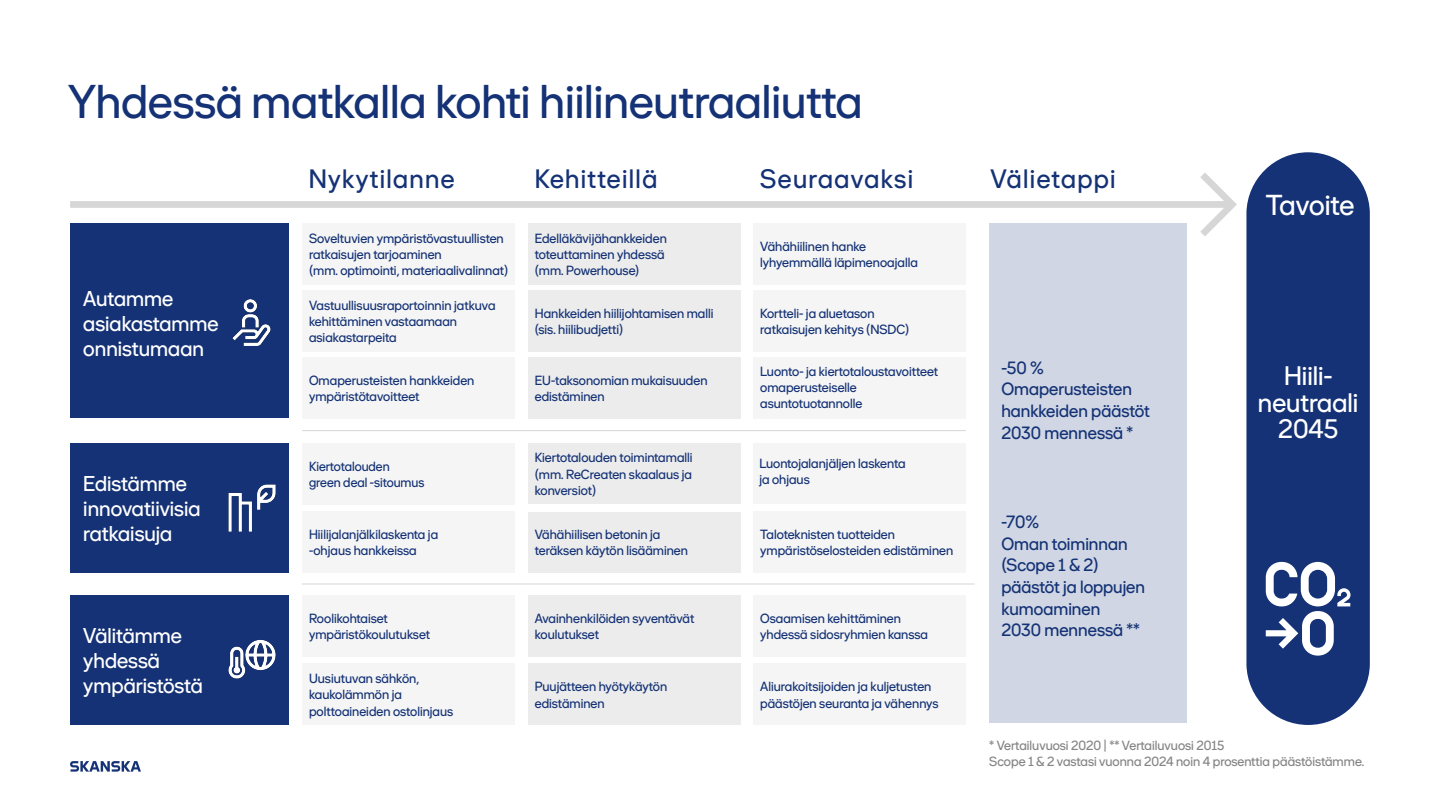
<style>
.page{position:relative;width:1440px;height:810px;background:#fff}
.page>*{position:absolute;margin:0;border:0;box-sizing:border-box;transform-origin:0 0}
.t1{font:48px "Shape Sans Display";color:#143275}
.t2{font:29.25px "Shape Sans Display";letter-spacing:-.005em;color:#fff}
.t3{font:27.15px/26.5px "Shape Sans Display";color:#fff;text-align:center}
.t4{font:27px "Shape Sans Display";letter-spacing:.05em;color:#143275}
.t5{font:21.75px/24.8px "Shape Sans Display";color:#fff}
.t6{font:18px/21.6px "Shape Sans Display";color:#143275}
.t7{font:13.5px/16.2px "Shape Sans Display";color:#143275}
.t8{font:13.5px/16.2px "Shape Sans Display";color:#858585}
</style>
<div class="page">
<div style="left:753px;top:223px;width:213px;height:61px;background:#f5f5f5"></div>
<div style="left:753px;top:290px;width:213px;height:61px;background:#f5f5f5"></div>
<div style="left:753px;top:357px;width:213px;height:61px;background:#f5f5f5"></div>
<div style="left:528px;top:290px;width:213px;height:61px;background:#ececec"></div>
<div style="left:528px;top:357px;width:213px;height:61px;background:#ececec"></div>
<div style="left:989px;top:223px;width:198px;height:500px;background:#d0d6e3"></div>
<div style="left:302px;top:664px;width:213px;height:61px;background:#f5f5f5"></div>
<div style="left:302px;top:443px;width:213px;height:61px;background:#f5f5f5"></div>
<div style="left:302px;top:595px;width:213px;height:61px;background:#f5f5f5"></div>
<div style="left:302px;top:223px;width:213px;height:61px;background:#f5f5f5"></div>
<div style="left:528px;top:223px;width:213px;height:61px;background:#ececec"></div>
<div style="left:1246px;top:152px;width:124px;height:573px;background:#143275;border-radius:61px"></div>
<svg style="left:1266px;top:562px;width:85px;height:94px"></svg>
<div style="left:70px;top:201px;width:1162px;height:7px;background:#d6d6d6"></div>
<div style="left:528px;top:443px;width:213px;height:61px;background:#ececec"></div>
<div style="left:528px;top:664px;width:213px;height:61px;background:#ececec"></div>
<div style="left:753px;top:443px;width:213px;height:61px;background:#f5f5f5"></div>
<div style="left:753px;top:595px;width:213px;height:61px;background:#f5f5f5"></div>
<div style="left:753px;top:512px;width:213px;height:61px;background:#f5f5f5"></div>
<hr style="left:302px;top:430px;width:664px;height:1px;background:#d6d6d6">
<hr style="left:302px;top:584px;width:672px;height:1px;background:#d6d6d6">
<svg style="left:70px;top:761px;width:71px;height:11px"></svg>
<svg style="left:1200px;top:173px;width:37px;height:63px"></svg>
<div style="left:528px;top:512px;width:213px;height:60px;background:#ececec"></div>
<div style="left:302px;top:512px;width:213px;height:61px;background:#f5f5f5"></div>
<div style="left:70px;top:223px;width:219px;height:195px;background:#143275"></div>
<div style="left:70px;top:443px;width:219px;height:130px;background:#143275"></div>
<div style="left:70px;top:595px;width:219px;height:130px;background:#143275"></div>
<img style="left:232px;top:299px;width:39px;height:47px">
<img style="left:228px;top:484px;width:48px;height:48px">
<img style="left:228px;top:639px;width:48px;height:40px">
<div style="left:528px;top:595px;width:213px;height:61px;background:#ececec"></div>
<div style="left:753px;top:664px;width:213px;height:61px;background:#f5f5f5"></div>
<div style="left:302px;top:290px;width:213px;height:61px;background:#f5f5f5"></div>
<div style="left:302px;top:357px;width:213px;height:61px;background:#f5f5f5"></div>
<h1 class="t1" style="left:68px;top:73px;width:796px">Yhdessä matkalla kohti hiilineutraaliutta</h1>
<h3 class="t5" style="left:83px;top:286px;width:137px">Autamme asiakastamme onnistumaan</h3>
<h3 class="t5" style="left:83px;top:471px;width:119px">Edistämme innovatiivisia ratkaisuja</h3>
<h3 class="t5" style="left:83px;top:623px;width:121px">Välitämme yhdessä ympäristöstä</h3>
<h3 class="t4" style="left:309px;top:162px;width:148px">Nykytilanne</h3>
<h3 class="t4" style="left:535px;top:162px;width:124px">Kehitteillä</h3>
<h3 class="t4" style="left:760px;top:162px;width:154px">Seuraavaksi</h3>
<p class="t7" style="left:309px;top:230px;width:201px">Soveltuvien ympäristövastuullisten ratkaisujen tarjoaminen<br>(mm. optimointi, materiaalivalinnat)</p>
<p class="t7" style="left:309px;top:297px;width:188px">Vastuullisuusraportoinnin jatkuva kehittäminen vastaamaan asiakastarpeita</p>
<p class="t7" style="left:309px;top:372px;width:167px">Omaperusteisten hankkeiden ympäristötavoitteet</p>
<p class="t7" style="left:535px;top:230px;width:134px">Edelläkävijähankkeiden toteuttaminen yhdessä (mm. Powerhouse)</p>
<p class="t7" style="left:535px;top:305px;width:180px">Hankkeiden hiilijohtamisen malli (sis. hiilibudjetti)</p>
<p class="t7" style="left:535px;top:372px;width:174px">EU-taksonomian mukaisuuden edistäminen</p>
<p class="t7" style="left:309px;top:458px;width:117px">Kiertotalouden green deal -sitoumus</p>
<p class="t7" style="left:535px;top:449px;width:159px;text-align:justify">Kiertotalouden toimintamalli (mm. ReCreaten skaalaus ja konversiot)</p>
<p class="t7" style="left:309px;top:526px;width:131px">Hiilijalanjälkilaskenta ja -ohjaus hankkeissa</p>
<p class="t7" style="left:309px;top:610px;width:123px">Roolikohtaiset ympäristökoulutukset</p>
<p class="t7" style="left:309px;top:670px;width:146px">Uusiutuvan sähkön, kaukolämmön ja polttoaineiden ostolinjaus</p>
<p class="t7" style="left:535px;top:526px;width:155px">Vähähiilisen betonin ja teräksen käytön lisääminen</p>
<p class="t7" style="left:535px;top:610px;width:161px">Avainhenkilöiden syventävät koulutukset</p>
<p class="t7" style="left:535px;top:678px;width:134px">Puujätteen hyötykäytön edistäminen</p>
<p class="t7" style="left:760px;top:238px;width:159px">Vähähiilinen hanke lyhyemmällä läpimenoajalla</p>
<p class="t7" style="left:760px;top:305px;width:150px">Kortteli- ja aluetason ratkaisujen kehitys (NSDC)</p>
<p class="t7" style="left:760px;top:363px;width:179px">Luonto- ja kiertotaloustavoitteet omaperusteiselle asuntotuotannolle</p>
<p class="t7" style="left:759px;top:455px;width:148px">Luontojalanjäljen laskenta ja ohjaus</p>
<p class="t7" style="left:760px;top:526px;width:195px">Taloteknisten tuotteiden ympäristöselosteiden edistäminen</p>
<p class="t7" style="left:760px;top:610px;width:169px">Osaamisen kehittäminen yhdessä sidosryhmien kanssa</p>
<p class="t7" style="left:760px;top:678px;width:180px">Aliurakoitsijoiden ja kuljetusten päästöjen seuranta ja vähennys</p>
<h3 class="t4" style="left:991px;top:162px;width:127px">Välietappi</h3>
<h3 class="t6" style="left:1001px;top:356px;width:150px">-50 %<br>Omaperusteisten hankkeiden päästöt<br>2030 mennessä *</h3>
<h3 class="t6" style="left:1001px;top:511px;width:145px">-70%<br>Oman toiminnan (Scope 1 &amp; 2) päästöt ja loppujen kumoaminen<br>2030 mennessä **</h3>
<h2 class="t2" style="left:1266px;top:187px;width:90px">Tavoite</h2>
<h3 class="t3" style="left:1258px;top:362px;width:102px">Hiili&shy;neutraali<br>2045</h3>
<p class="t8" style="left:989px;top:737px;width:377px">* Vertailuvuosi 2020 | ** Vertailuvuosi 2015<br>Scope 1 &amp; 2 vastasi vuonna 2024 noin 4 prosenttia päästöistämme.</p>
</div>
